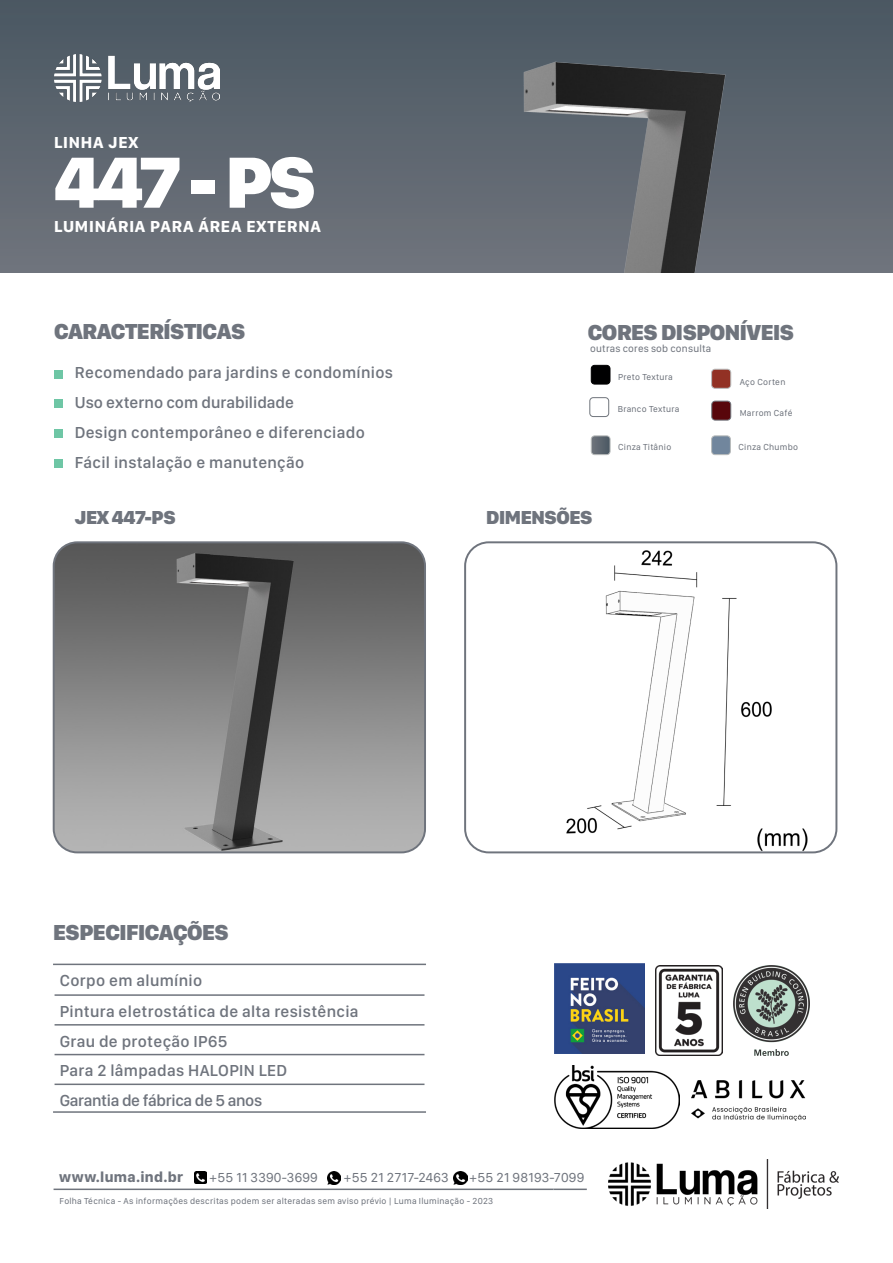
<style>
.page{position:relative;width:893px;height:1263px;background:#fff}
.page>*{position:absolute;margin:0;border:0;box-sizing:border-box;transform-origin:0 0}
.t1{font:900 75px "SF Compact Display";color:#fff}
.t2{font:900 22.5px "SF Compact Display";letter-spacing:-.02em;color:#6f747d}
.t3{font:900 19.5px "SF Compact Display";letter-spacing:-.02em;color:#6f747d}
.t4{font:500 16.5px "SF Compact Display";letter-spacing:.02em;color:#6f747d}
.t5{font:700 16.5px "SF Compact Display";letter-spacing:.05em;color:#fff}
.t6{font:500 16.5px "SF Compact Display";color:#6f747d}
.t7{font:500 16.5px "SF Compact Display";letter-spacing:-.02em;color:#6f747d}
.t8{font:700 15px "SF Compact Display";letter-spacing:.02em;color:#6f747d}
.t9{font:13.5px "SF Compact Display";letter-spacing:.02em;color:#6f747d}
.t10{font:10.5px "SF Compact Display";letter-spacing:.02em;color:#6f747d}
.t11{font:9px "SF Compact Display";letter-spacing:.03em;color:#6f747d}
</style>
<div class="page">
<div style="left:0;top:0;width:893px;height:272px;background:linear-gradient(to bottom,#4a5762,#6f747c)"></div>
<img style="left:54px;top:544px;width:370px;height:308px">
<div style="left:53px;top:541px;width:373px;height:312px;border:2px solid #6f747d;border-radius:24px"></div>
<img style="left:388px;top:0;width:505px;height:272px">
<img style="left:54px;top:54px;width:166px;height:48px">
<div style="left:54px;top:369px;width:9px;height:9px;background:#6ec6a5"></div>
<div style="left:54px;top:399px;width:9px;height:9px;background:#6ec6a5"></div>
<div style="left:54px;top:429px;width:9px;height:9px;background:#6ec6a5"></div>
<div style="left:54px;top:459px;width:9px;height:9px;background:#6ec6a5"></div>
<hr style="left:55px;top:994px;width:369px;height:2px;background:#6f747d">
<hr style="left:55px;top:1024px;width:369px;height:1px;background:#6f747d">
<hr style="left:55px;top:1054px;width:369px;height:1px;background:#6f747d">
<hr style="left:55px;top:1083px;width:369px;height:2px;background:#6f747d">
<hr style="left:53px;top:1111px;width:373px;height:2px;background:#6f747d">
<hr style="left:53px;top:963px;width:373px;height:2px;background:#6f747d">
<img style="left:609px;top:1160px;width:230px;height:49px">
<hr style="left:54px;top:1188px;width:500px;height:2px;background:#6f747d">
<hr style="left:554px;top:1188px;width:33px;height:2px;background:#6f747d">
<div style="left:591px;top:365px;width:19px;height:19px;background:#000001;border-radius:3px"></div>
<div style="left:591px;top:365px;width:19px;height:19px;border:1px solid #000001;border-radius:3px"></div>
<img style="left:555px;top:963px;width:90px;height:90px">
<img style="left:734px;top:965px;width:76px;height:90px">
<img style="left:656px;top:965px;width:66px;height:90px">
<img style="left:691px;top:1080px;width:114px;height:40px">
<img style="left:555px;top:1065px;width:124px;height:63px">
<svg style="left:195px;top:1171px;width:12px;height:13px"></svg>
<svg style="left:328px;top:1171px;width:13px;height:13px"></svg>
<svg style="left:454px;top:1171px;width:13px;height:13px"></svg>
<img style="left:566px;top:550px;width:242px;height:300px">
<div style="left:464px;top:541px;width:373px;height:312px;border:2px solid #6f747d;border-radius:24px"></div>
<div style="left:589px;top:397px;width:20px;height:20px;border:1px solid #70757c;border-radius:3px"></div>
<div style="left:712px;top:369px;width:19px;height:19px;background:#923124;border-radius:3px"></div>
<div style="left:711px;top:369px;width:20px;height:20px;border:1px solid #b8bbbb;border-radius:3px"></div>
<div style="left:712px;top:401px;width:19px;height:19px;background:#58060b;border-radius:3px"></div>
<div style="left:711px;top:401px;width:20px;height:19px;border:1px solid #70757c;border-radius:3px"></div>
<svg style="left:591px;top:436px;width:19px;height:19px"></svg>
<div style="left:591px;top:436px;width:19px;height:19px;border:1px solid #b8bbbb;border-radius:3px"></div>
<div style="left:712px;top:436px;width:18px;height:19px;background:#71869d;border-radius:3px"></div>
<div style="left:711px;top:436px;width:20px;height:19px;border:1px solid #b8bbbb;border-radius:3px"></div>
<p class="t5" style="left:54px;top:132px;width:86px">LINHA JEX</p>
<p class="t1" style="left:54px;top:138px;width:263px">447 - PS</p>
<p class="t5" style="left:54px;top:216px;width:269px">LUMINÁRIA PARA ÁREA EXTERNA</p>
<p class="t2" style="left:54px;top:318px;width:193px">CARACTERÍSTICAS</p>
<p class="t4" style="left:75px;top:362px;width:320px">Recomendado para jardins e condomínios</p>
<p class="t6" style="left:75px;top:392px;width:221px">Uso externo com durabilidade</p>
<p class="t4" style="left:75px;top:422px;width:291px">Design contemporâneo e diferenciado</p>
<p class="t4" style="left:75px;top:452px;width:231px">Fácil instalação e manutenção</p>
<p class="t3" style="left:75px;top:506px;width:102px">JEX 447-PS</p>
<p class="t2" style="left:588px;top:319px;width:208px">CORES DISPONÍVEIS</p>
<p class="t11" style="left:618px;top:371px;width:56px">Preto Textura</p>
<p class="t10" style="left:590px;top:342px;width:123px">outras cores sob consulta</p>
<p class="t11" style="left:740px;top:376px;width:47px">Aço Corten</p>
<p class="t11" style="left:740px;top:407px;width:54px">Marrom Café</p>
<p class="t11" style="left:618px;top:404px;width:63px">Branco Textura</p>
<p class="t3" style="left:486px;top:506px;width:108px">DIMENSÕES</p>
<p class="t11" style="left:618px;top:442px;width:55px">Cinza Titânio</p>
<p class="t11" style="left:738px;top:442px;width:61px">Cinza Chumbo</p>
<p class="t2" style="left:53px;top:918px;width:177px">ESPECIFICAÇÕES</p>
<p class="t4" style="left:60px;top:971px;width:144px">Corpo em alumínio</p>
<p class="t4" style="left:60px;top:1001px;width:300px">Pintura eletrostática de alta resistência</p>
<p class="t4" style="left:60px;top:1031px;width:169px">Grau de proteção IP65</p>
<p class="t4" style="left:60px;top:1061px;width:229px">Para 2 lâmpadas HALOPIN LED</p>
<p class="t7" style="left:60px;top:1091px;width:204px">Garantia de fábrica de 5 anos</p>
<p class="t8" style="left:59px;top:1168px;width:125px">www.luma.ind.br</p>
<p class="t9" style="left:210px;top:1169px;width:110px">+55 11 3390-3699</p>
<p class="t9" style="left:344px;top:1169px;width:106px">+55 21 2717-2463</p>
<p class="t9" style="left:470px;top:1169px;width:116px">+55 21 98193-7099</p>
<p class="t11" style="left:60px;top:1195px;width:435px">Folha Técnica - As informações descritas podem ser alteradas sem aviso prévio | Luma Iluminação - 2023</p>
</div>
